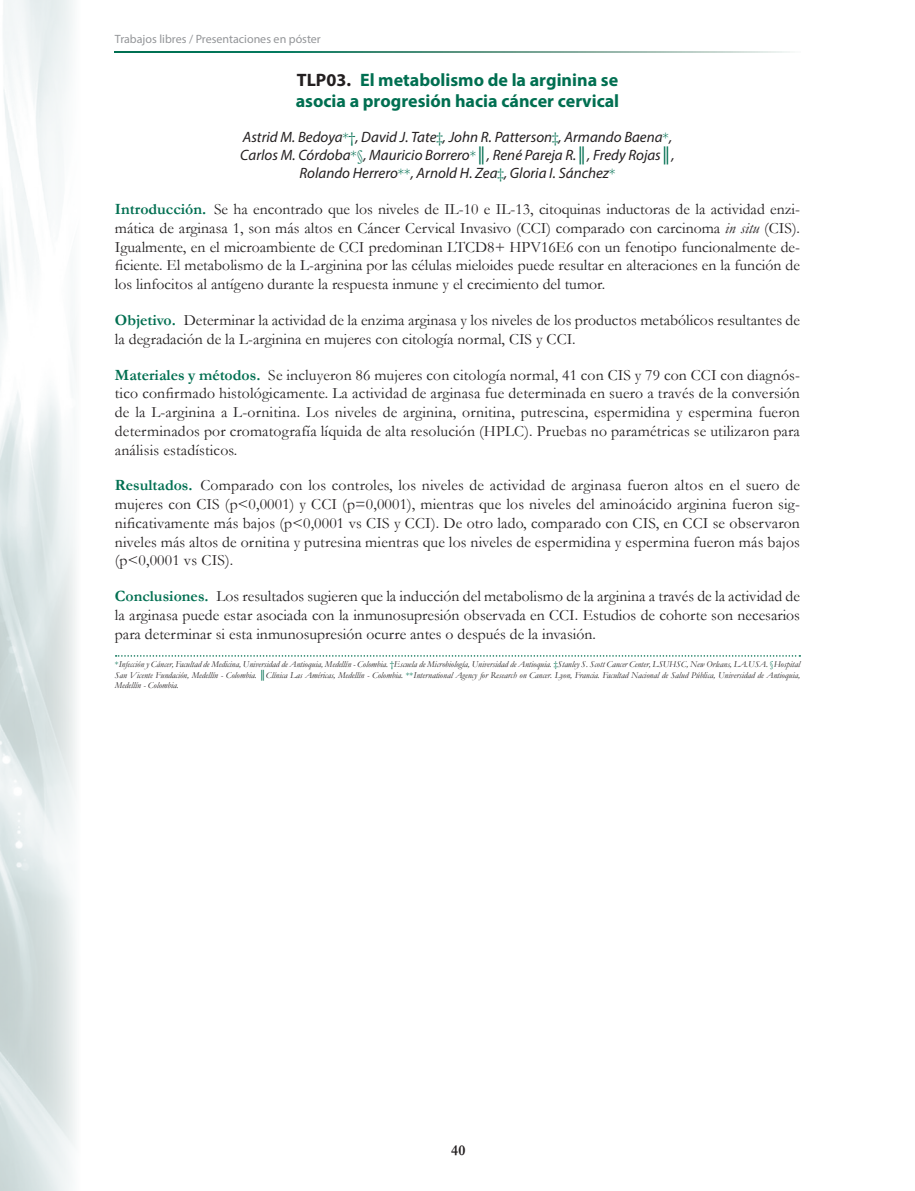
<style>
.page{position:relative;width:915px;height:1191px;background:#fff}
.page>*{position:absolute;margin:0;border:0;box-sizing:border-box;transform-origin:0 0}
.t1{font:700 18px/21.6px "Myriad Pro";color:#006f51}
.t2{font:15.75px/18.8px "Garamond";color:#231f20;text-align:justify}
.t3{font:italic 15px/18px "Myriad Pro";color:#231f20;text-align:center}
.t4{font:700 15px "Garamond";color:#231f20}
.t5{font:12px "Myriad Pro";color:#939598}
.t6{font:italic 9px/10.5px "Garamond";color:#231f20;text-align:justify}
.s1{color:#231f20}
.s2{font-family:"Garamond";font-style:normal;color:#006f51}
.s3{font-weight:700;color:#006f51}
.s4{font-style:italic}
.s5{font-style:normal;color:#006f51}
</style>
<div class="page">
<svg style="left:115px;top:51px;width:675px;height:2px"></svg>
<img style="left:0;top:0;width:76px;height:1191px">
<svg style="left:116px;top:655px;width:684px;height:1px"></svg>
<p class="t5" style="left:115px;top:31px;width:207px">Trabajos libres / Presentaciones en póster</p>
<p class="t1" style="left:295px;top:68px;width:325px"><span class="s1">TLP03.</span> El metabolismo de la arginina se asocia a progresión hacia cáncer cervical</p>
<p class="t3" style="left:240px;top:128px;width:435px">Astrid M. Bedoya<span class="s2">*†</span>, David J. Tate<span class="s2">‡</span>, John R. Patterson<span class="s2">‡</span>, Armando Baena<span class="s2">*</span>,<br>Carlos M. Córdoba<span class="s2">*§</span>, Mauricio Borrero<span class="s2">*║</span>, René Pareja R.<span class="s2">║</span>, Fredy Rojas<span class="s2">║</span>,<br>Rolando Herrero<span class="s2">**</span>, Arnold H. Zea<span class="s2">‡</span>, Gloria I. Sánchez<span class="s2">*</span></p>
<p class="t2" style="left:115px;top:199px;width:686px"><span class="s3">Introducción.</span> Se ha encontrado que los niveles de IL-10 e IL-13, citoquinas inductoras de la actividad enzi&shy;mática de arginasa 1, son más altos en Cáncer Cervical Invasivo (CCI) comparado con carcinoma <span class="s4">in situ</span> (CIS).<br>Igualmente, en el microambiente de CCI predominan LTCD8+ HPV16E6 con un fenotipo funcionalmente de&shy;ficiente. El metabolismo de la L-arginina por las células mieloides puede resultar en alteraciones en la función de los linfocitos al antígeno durante la respuesta inmune y el crecimiento del tumor.</p>
<p class="t2" style="left:115px;top:310px;width:686px"><span class="s3">Objetivo.</span> Determinar la actividad de la enzima arginasa y los niveles de los productos metabólicos resultantes de la degradación de la L-arginina en mujeres con citología normal, CIS y CCI.</p>
<p class="t2" style="left:115px;top:365px;width:686px"><span class="s3">Materiales y métodos.</span> Se incluyeron 86 mujeres con citología normal, 41 con CIS y 79 con CCI con diagnós&shy;tico confirmado histológicamente. La actividad de arginasa fue determinada en suero a través de la conversión de la L-arginina a L-ornitina. Los niveles de arginina, ornitina, putrescina, espermidina y espermina fueron determinados por cromatografía líquida de alta resolución (HPLC). Pruebas no paramétricas se utilizaron para análisis estadísticos.</p>
<p class="t2" style="left:115px;top:475px;width:686px"><span class="s3">Resultados.</span> Comparado con los controles, los niveles de actividad de arginasa fueron altos en el suero de mujeres con CIS (p&lt;0,0001) y CCI (p=0,0001), mientras que los niveles del aminoácido arginina fueron sig&shy;nificativamente más bajos (p&lt;0,0001 vs CIS y CCI). De otro lado, comparado con CIS, en CCI se observaron niveles más altos de ornitina y putresina mientras que los niveles de espermidina y espermina fueron más bajos (p&lt;0,0001 vs CIS).</p>
<p class="t2" style="left:115px;top:586px;width:686px"><span class="s3">Conclusiones.</span> Los resultados sugieren que la inducción del metabolismo de la arginina a través de la actividad de la arginasa puede estar asociada con la inmunosupresión observada en CCI. Estudios de cohorte son necesarios para determinar si esta inmunosupresión ocurre antes o después de la invasión.</p>
<p class="t6" style="left:115px;top:659px;width:686px"><span class="s5">*</span>Infección y Cáncer, Facultad de Medicina, Universidad de Antioquia, Medellín - Colombia. <span class="s5">†</span>Escuela de Microbiología, Universidad de Antioquia. <span class="s5">‡</span>Stanley S. Scott Cancer Center, LSUHSC, New Orleans, LA.USA. <span class="s5">§</span>Hospital San Vicente Fundación, Medellín - Colombia. <span class="s5">║</span>Clínica Las Américas, Medellín - Colombia. <span class="s5">**</span>International Agency for Research on Cancer. Lyon, Francia. Facultad Nacional de Salud Pública, Universidad de Antioquia, Medellín - Colombia.</p>
<p class="t4" style="left:451px;top:1140px;width:16px">40</p>
</div>
